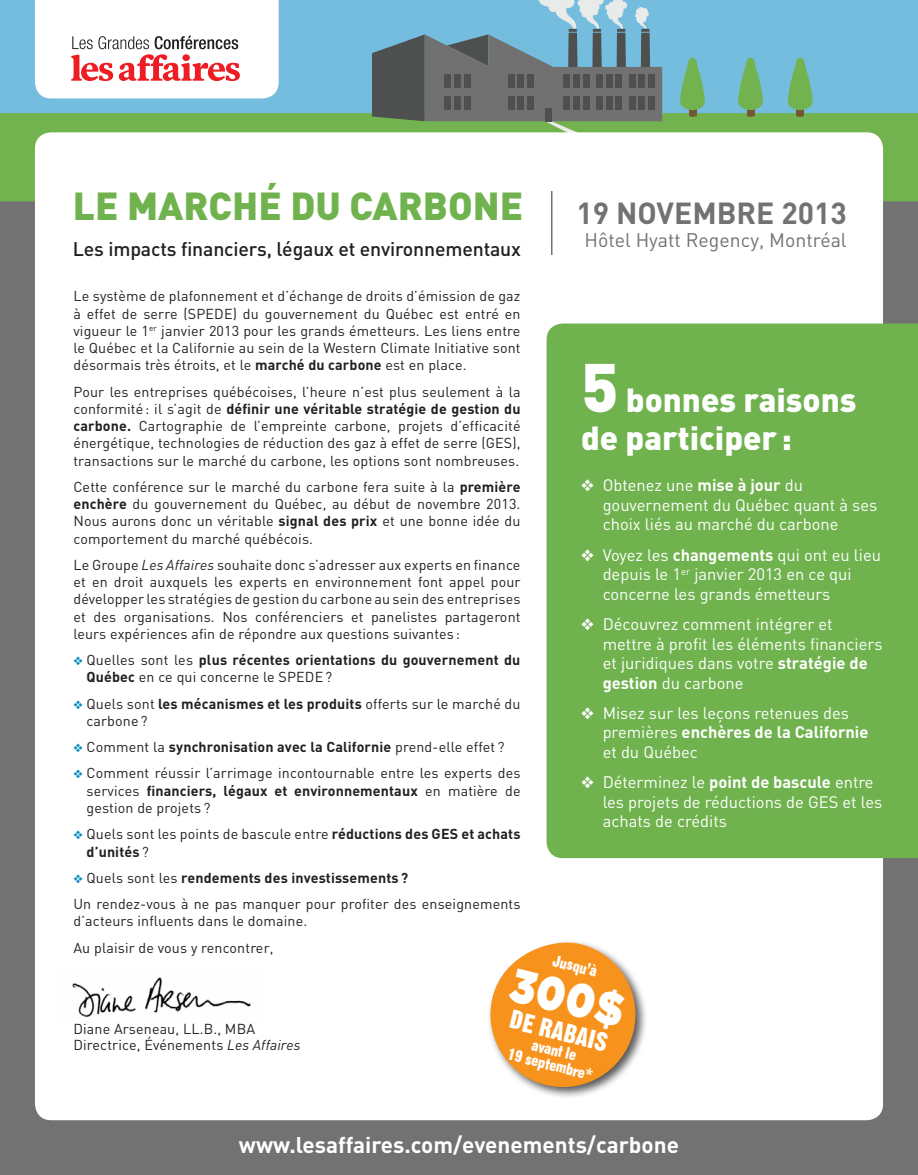
<style>
.page{position:relative;width:918px;height:1175px;background:#fff}
.page>*{position:absolute;margin:0;border:0;box-sizing:border-box;transform-origin:0 0}
.t1{font:900 47.25px "Gotham";color:#fff;scale:.84 1}
.t2{font:900 38.55px "DIN";color:#70b34e}
.lettre_titre{font:900 33px/38.2px "DIN";color:#fff}
.t3{font:700 30.15px "DIN";color:#727272}
.t4{font:25.65px "Gothic No 13 BT";color:#fff}
.t5{font:700 22.5px "DIN";color:#fff}
.t6{font:500 19.5px "DIN";letter-spacing:-.01em;color:#231f20}
.t7{font:19.5px "DIN";color:#727272}
.lettre_titre-2{font:16.5px/19.5px "DIN";color:#fff}
.t8{font:16.2px/15px "Gothic No 13 BT";color:#fff;text-align:center}
.lettre_texte{font:14.25px/17.2px "DIN";letter-spacing:.01em;color:#231f20;text-align:justify}
.lettre_texte-2{font:700 14.25px/17.2px "DIN";letter-spacing:.01em;color:#231f20}
.s1{font-weight:700}
.s2{font-style:italic}
.s3{color:#008bc0}
.s4{font-weight:400}
.s5{font-size:67.5px}
</style>
<div class="page">
<div style="left:0;top:0;width:918px;height:1174px;background:#727272"></div>
<div style="left:0;top:0;width:918px;height:121px;background:#74bddf"></div>
<div style="left:0;top:113px;width:918px;height:88px;background:#72b34f"></div>
<svg style="left:372px;top:0;width:391px;height:132px"></svg>
<svg style="left:788px;top:58px;width:25px;height:59px"></svg>
<div style="left:35px;top:132px;width:848px;height:988px;background:#fff;border-radius:16px"></div>
<div style="left:547px;top:323px;width:371px;height:535px;background:#70b34e"></div>
<img style="left:72px;top:977px;width:179px;height:40px">
<svg style="left:35px;top:0;width:244px;height:98px;background:#f6e6e7"></svg>
<div style="left:487px;top:939px;width:161px;height:160px;background:#231f20;opacity:.75"></div>
<svg style="left:487px;top:939px;width:156px;height:155px"></svg>
<hr style="left:551px;top:191px;width:2px;height:64px;background:#727272">
<p class="t2" style="left:73px;top:180px;width:452px">LE MARCHÉ DU CARBONE</p>
<p class="t6" style="left:73px;top:236px;width:450px">Les impacts financiers, légaux et environnementaux</p>
<p class="t3" style="left:577px;top:193px;width:272px">19 NOVEMBRE 2013</p>
<p class="t7" style="left:585px;top:228px;width:264px">Hôtel Hyatt Regency, Montréal</p>
<p class="lettre_texte" style="left:73px;top:287px;width:449px">Le système de plafonnement et d’échange de droits d’émission de gaz à effet de serre (SPEDE) du gouvernement du Québec est entré en vigueur le 1<sup>er</sup> janvier 2013 pour les grands émetteurs. Les liens entre le Québec et la Californie au sein de la Western Climate Initiative sont désormais très étroits, et le <span class="s1">marché du carbone</span> est en place.</p>
<p class="lettre_texte" style="left:73px;top:382px;width:449px">Pour les entreprises québécoises, l’heure n’est plus seulement à la conformité : il s’agit de <span class="s1">définir une véritable stratégie de gestion du carbone.</span> Cartographie de l’empreinte carbone, projets d’efficacité énergétique, technologies de réduction des gaz à effet de serre (GES), transactions sur le marché du carbone, les options sont nombreuses.</p>
<p class="lettre_texte" style="left:73px;top:478px;width:449px">Cette conférence sur le marché du carbone fera suite à la <span class="s1">première enchère</span> du gouvernement du Québec, au début de novembre 2013.<br>Nous aurons donc un véritable <span class="s1">signal des prix</span> et une bonne idée du comportement du marché québécois.</p>
<p class="lettre_texte" style="left:73px;top:556px;width:449px">Le Groupe <span class="s2">Les Affaires</span> souhaite donc s’adresser aux experts en finance et en droit auxquels les experts en environnement font appel pour développer les stratégies de gestion du carbone au sein des entreprises et des organisations. Nos conférenciers et panelistes partageront leurs expériences afin de répondre aux questions suivantes :</p>
<p class="lettre_texte-2" style="left:87px;top:651px;width:435px;text-indent:-13px"><span class="s3">❖</span> <span class="s4">Quelles sont les</span> plus récentes orientations du gouvernement du<br>Québec <span class="s4">en ce qui concerne le SPEDE?</span></p>
<p class="lettre_texte" style="left:87px;top:694px;width:436px;text-indent:-13px"><span class="s3">❖</span> Quels sont <span class="s1">les mécanismes et les produits</span> offerts sur le marché du carbone ?</p>
<p class="lettre_texte-2" style="left:73px;top:738px;width:433px"><span class="s3">❖</span> <span class="s4">Comment la</span> synchronisation avec la Californie <span class="s4">prend-elle effet ?</span></p>
<p class="lettre_texte" style="left:87px;top:764px;width:436px;text-indent:-13px"><span class="s3">❖</span> Comment réussir l’arrimage incontournable entre les experts des services <span class="s1">financiers, légaux et environnementaux</span> en matière de gestion de projets ?</p>
<p class="lettre_texte" style="left:87px;top:825px;width:436px;text-indent:-13px"><span class="s3">❖</span> Quels sont les points de bascule entre <span class="s1">réductions des GES et achats d’unités</span> ?</p>
<p class="lettre_texte-2" style="left:73px;top:868px;width:336px"><span class="s3">❖</span> <span class="s4">Quels sont les</span> rendements des investissements ?</p>
<p class="lettre_texte" style="left:73px;top:895px;width:449px">Un rendez-vous à ne pas manquer pour profiter des enseignements d’acteurs influents dans le domaine.</p>
<p class="lettre_texte" style="left:73px;top:938px;width:202px">Au plaisir de vous y rencontrer,</p>
<p class="lettre_titre" style="left:581px;top:379px;width:277px"><span class="s5">5</span> bonnes raisons de participer :</p>
<p class="lettre_titre-2" style="left:603px;top:475px;width:276px;text-indent:-22px">❖ Obtenez une <span class="s1">mise à jour</span> du gouvernement du Québec quant à ses choix liés au marché du carbone</p>
<p class="lettre_titre-2" style="left:603px;top:544px;width:280px;text-indent:-22px">❖ Voyez les <span class="s1">changements</span> qui ont eu lieu depuis le 1<sup>er</sup> janvier 2013 en ce qui concerne les grands émetteurs</p>
<p class="lettre_titre-2" style="left:603px;top:614px;width:281px;text-indent:-22px">❖ Découvrez comment intégrer et mettre à profit les éléments financiers et juridiques dans votre <span class="s1">stratégie de gestion</span> du carbone</p>
<p class="lettre_titre-2" style="left:603px;top:703px;width:267px;text-indent:-22px">❖ Misez sur les leçons retenues des premières <span class="s1">enchères de la Californie </span>et du Québec</p>
<p class="lettre_titre-2" style="left:603px;top:772px;width:281px;text-indent:-22px">❖ Déterminez le <span class="s1">point de bascule</span> entre les projets de réductions de GES et les achats de crédits</p>
<p class="t8" style="left:555px;top:953px;width:47px;rotate:14deg">Jusqu’à</p>
<p class="t1" style="left:518px;top:956px;width:138px;rotate:14deg">300$</p>
<p class="t4" style="left:514px;top:1003px;width:102px;rotate:14deg">DE RABAIS</p>
<p class="lettre_texte" style="left:73px;top:1020px;width:229px;line-height:16.5px">Diane Arseneau, LL.B., MBA<br>Directrice, Événements <span class="s2">Les Affaires</span></p>
<p class="t8" style="left:514px;top:1031px;width:89px;rotate:14deg">avant le<br>19 septembre*</p>
<p class="t5" style="left:239px;top:1130px;width:442px">www.lesaffaires.com/evenements/carbone</p>
</div>
